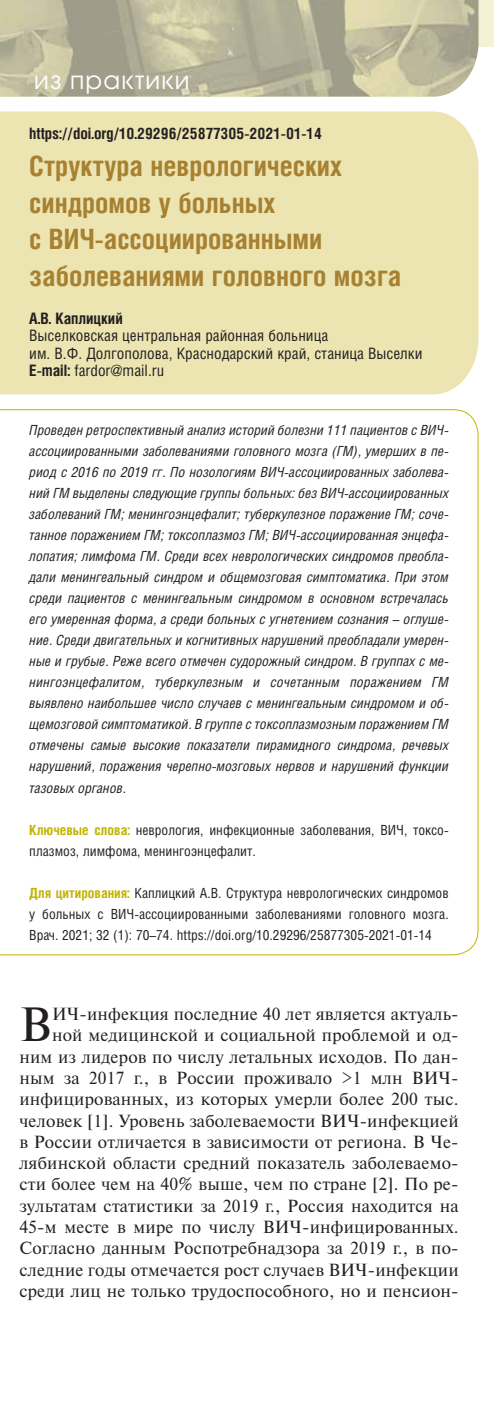
<style>
.page{position:relative;width:494px;height:1402px;background:#fff}
.page>*{position:absolute;margin:0;border:0;box-sizing:border-box;transform-origin:0 0}
.t1{font:47.95px "Newton C";color:#231f20}
.t2{font:700 28px/36.8px "Helios Cond C";color:#a78131}
.t3{font:24.5px "Avant Garde Gothic C";letter-spacing:.05em;color:#fff}
.t4{font:17.5px/21.3px "Newton C";letter-spacing:.01em;color:#231f20;text-align:right}
.t5{font:15.75px/17.5px "Helios Cond C";color:#231f20}
.t6{font:700 15.75px "Helios Cond C";color:#231f20}
.t7{font:italic 14px/21px "Helios Cond C";color:#231f20;text-align:justify}
.t8{font:14px/21px "Helios Cond C";color:#231f20}
.s1{font-weight:700}
.s2{font-weight:700;color:#c1b400}
</style>
<div class="page">
<div style="left:0;top:0;width:494px;height:47px;background:#f5f1d5"></div>
<div style="left:1px;top:111px;width:477px;height:283px;background:#ece5b2"></div>
<svg style="left:1px;top:409px;width:478px;height:546px"></svg>
<svg style="left:1px;top:0;width:432px;height:97px;background:#b9b69a"></svg>
<img style="left:433px;top:0;width:45px;height:97px">
<hr style="left:0;top:0;width:1px;height:1401px;background:#c1b400">
<h3 class="t3" style="left:34px;top:69px;width:157px">из практики</h3>
<p class="t6" style="left:29px;top:127px;width:294px">https://doi.org/10.29296/25877305-2021-01-14</p>
<h2 class="t2" style="left:29px;top:150px;width:373px">Структура неврологических синдромов у больных<br>с ВИЧ-ассоциированными заболеваниями головного мозга</h2>
<p class="t6" style="left:29px;top:312px;width:95px">А.В. Каплицкий</p>
<p class="t5" style="left:29px;top:328px;width:395px">Выселковская центральная районная больница<br>им. В.Ф. Долгополова, Краснодарский край, станица Выселки<br><span class="s1">E-mail:</span> fardor@mail.ru</p>
<p class="t7" style="left:29px;top:421px;width:421px">Проведен ретроспективный анализ историй болезни 111 пациентов с ВИЧ&shy;ассоциированными заболеваниями головного мозга (ГМ), умерших в пе&shy;риод с 2016 по 2019 гг. По нозологиям ВИЧ-ассоциированных заболева&shy;ний ГМ выделены следующие группы больных: без ВИЧ-ассоциированных заболеваний ГМ; менингоэнцефалит; туберкулезное поражение ГМ; соче&shy;танное поражением ГМ; токсоплазмоз ГМ; ВИЧ-ассоциированная энцефа&shy;лопатия; лимфома ГМ. Среди всех неврологических синдромов преобла&shy;дали менингеальный синдром и общемозговая симптоматика. При этом среди пациентов с менингеальным синдромом в основном встречалась его умеренная форма, а среди больных с угнетением сознания – оглуше&shy;ние. Среди двигательных и когнитивных нарушений преобладали умерен&shy;ные и грубые. Реже всего отмечен судорожный синдром. В группах с ме&shy;нингоэнцефалитом, туберкулезным и сочетанным поражением ГМ выявлено наибольшее число случаев с менингеальным синдромом и об&shy;щемозговой симптоматикой. В группе с токсоплазмозным поражением ГМ отмечены самые высокие показатели пирамидного синдрома, речевых нарушений, поражения черепно-мозговых нервов и нарушений функции тазовых органов.</p>
<p class="t8" style="left:29px;top:820px;width:421px"><span class="s2">Ключевые слова:</span> неврология, инфекционные заболевания, ВИЧ, токсо&shy;плазмоз, лимфома, менингоэнцефалит.</p>
<p class="t8" style="left:29px;top:883px;width:421px;text-align:justify"><span class="s2">Для цитирования:</span> Каплицкий А.В. Структура неврологических синдромов у больных с ВИЧ-ассоциированными заболеваниями головного мозга.<br>Врач. 2021; 32 (1): 70–74. https://doi.org/10.29296/25877305-2021-01-14</p>
<p class="t4" style="left:19px;top:1005px;width:441px">ИЧ-инфекция последние 40 лет является актуаль&shy;ной медицинской и социальной проблемой и од&shy;ним из лидеров по числу летальных исходов. По дан&shy;ным за 2017 г., в России проживало &gt;1 млн ВИЧ&shy;инфицированных, из которых умерли более 200 тыс. человек [1]. Уровень заболеваемости ВИЧ-инфекцией в России отличается в зависимости от региона. В Че&shy;лябинской области средний показатель заболеваемо&shy;сти более чем на 40% выше, чем по стране [2]. По ре&shy;зультатам статистики за 2019 г., Россия находится на 45-м месте в мире по числу ВИЧ-инфицированных.<br>Согласно данным Роспотребнадзора за 2019 г., в по&shy;следние годы отмечается рост случаев ВИЧ-инфекции среди лиц не только трудоспособного, но и пенсион-</p>
<h1 class="t1" style="left:19px;top:1007px;width:34px">В</h1>
</div>
